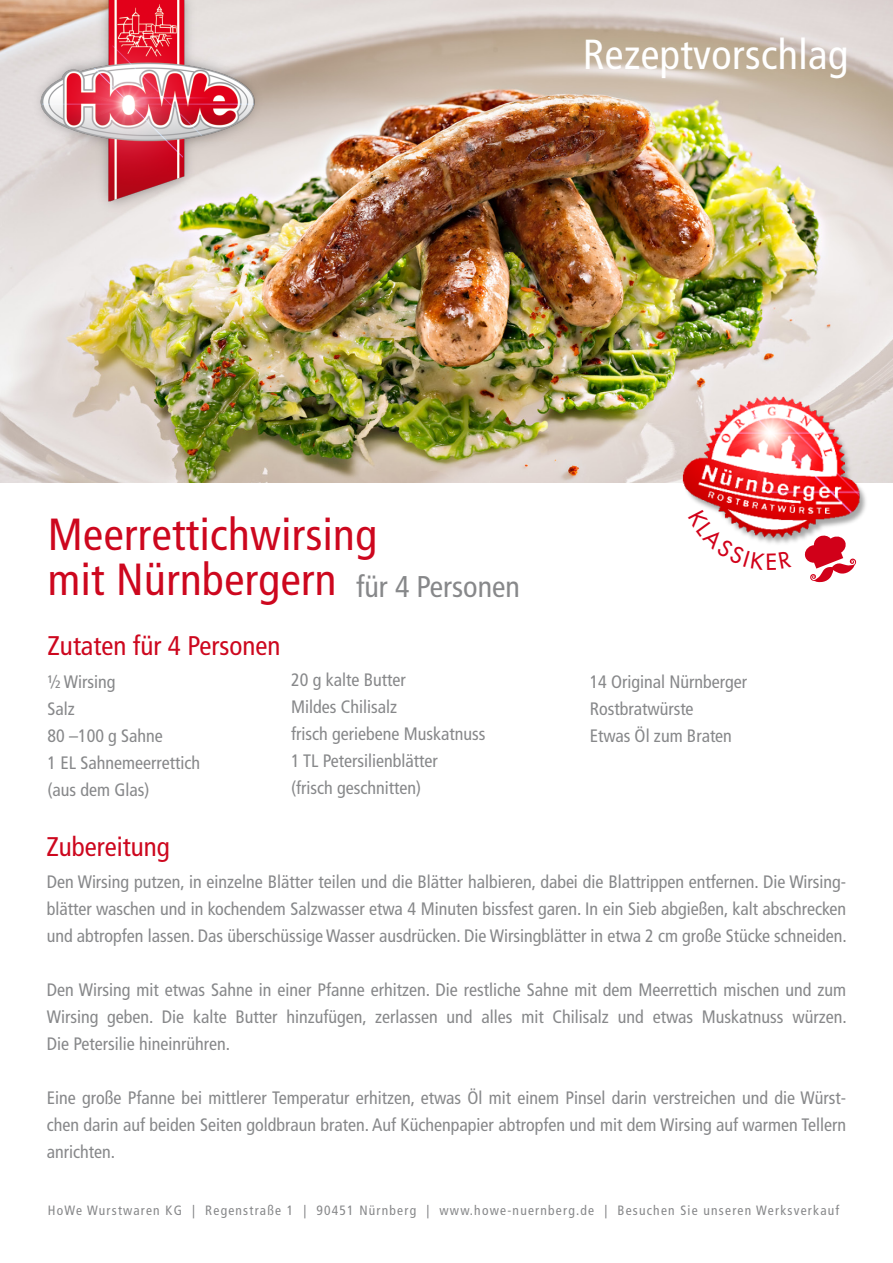
<style>
.page{position:relative;width:893px;height:1263px;background:#fff}
.page>*{position:absolute;margin:0;border:0;box-sizing:border-box;transform-origin:0 0}
.t1{font:condensed 45px/45px "Frutiger";letter-spacing:.01em;color:#cd071e}
.t2{font:condensed 42px "Frutiger";letter-spacing:.01em;color:#fff}
.t3{font:condensed 30px "Frutiger";color:#87888a}
.t4{font:condensed 27px "Frutiger";color:#cd071e}
.t5{font:condensed 18px/27px "Frutiger";color:#87888a}
.t6{font:condensed 13.5px "Frutiger";letter-spacing:.09em;color:#87888a}
</style>
<div class="page">
<img style="left:0;top:0;width:893px;height:483px">
<svg style="left:810px;top:566px;width:44px;height:16px"></svg>
<img style="left:669px;top:371px;width:215px;height:195px">
<img style="left:11px;top:0;width:265px;height:215px">
<svg style="left:688px;top:510px;width:104px;height:56px"></svg>
<h2 class="t2" style="left:583px;top:30px;width:267px">Rezeptvorschlag</h2>
<h1 class="t1" style="left:48px;top:513px;width:331px">Meerrettichwirsing mit Nürnbergern</h1>
<h3 class="t4" style="left:47px;top:630px;width:234px">Zutaten für 4 Personen</h3>
<h3 class="t3" style="left:356px;top:569px;width:165px">für 4 Personen</h3>
<p class="t5" style="left:47px;top:668px;width:154px">½ Wirsing<br>Salz<br>80 –100 g Sahne<br>1 EL Sahnemeerrettich (aus dem Glas)</p>
<h3 class="t4" style="left:46px;top:830px;width:125px">Zubereitung</h3>
<p class="t5" style="left:291px;top:667px;width:196px">20 g kalte Butter<br>Mildes Chilisalz<br>frisch geriebene Muskatnuss<br>1 TL Petersilienblätter<br>(frisch geschnitten)</p>
<p class="t5" style="left:590px;top:668px;width:159px">14 Original Nürnberger<br>Rostbratwürste<br>Etwas Öl zum Braten</p>
<p class="t5" style="left:47px;top:869px;width:802px;text-align:justify">Den Wirsing putzen, in einzelne Blätter teilen und die Blätter halbieren, dabei die Blattrippen entfernen. Die Wirsing&shy;blätter waschen und in kochendem Salzwasser etwa 4 Minuten bissfest garen. In ein Sieb abgießen, kalt abschrecken und abtropfen lassen. Das überschüssige Wasser ausdrücken. Die Wirsingblätter in etwa 2 cm große Stücke schneiden.</p>
<p class="t5" style="left:47px;top:977px;width:801px;text-align:justify">Den Wirsing mit etwas Sahne in einer Pfanne erhitzen. Die restliche Sahne mit dem Meerrettich mischen und zum Wirsing geben. Die kalte Butter hinzufügen, zerlassen und alles mit Chilisalz und etwas Muskatnuss würzen.<br>Die Petersilie hineinrühren.</p>
<p class="t5" style="left:47px;top:1085px;width:801px;text-align:justify">Eine große Pfanne bei mittlerer Temperatur erhitzen, etwas Öl mit einem Pinsel darin verstreichen und die Würst&shy;chen darin auf beiden Seiten goldbraun braten. Auf Küchenpapier abtropfen und mit dem Wirsing auf warmen Tellern anrichten.</p>
<p class="t6" style="left:48px;top:1202px;width:793px">HoWe Wurstwaren KG | Regenstraße 1 | 90451 Nürnberg | www.howe-nuernberg.de | Besuchen Sie unseren Werksverkauf</p>
</div>
